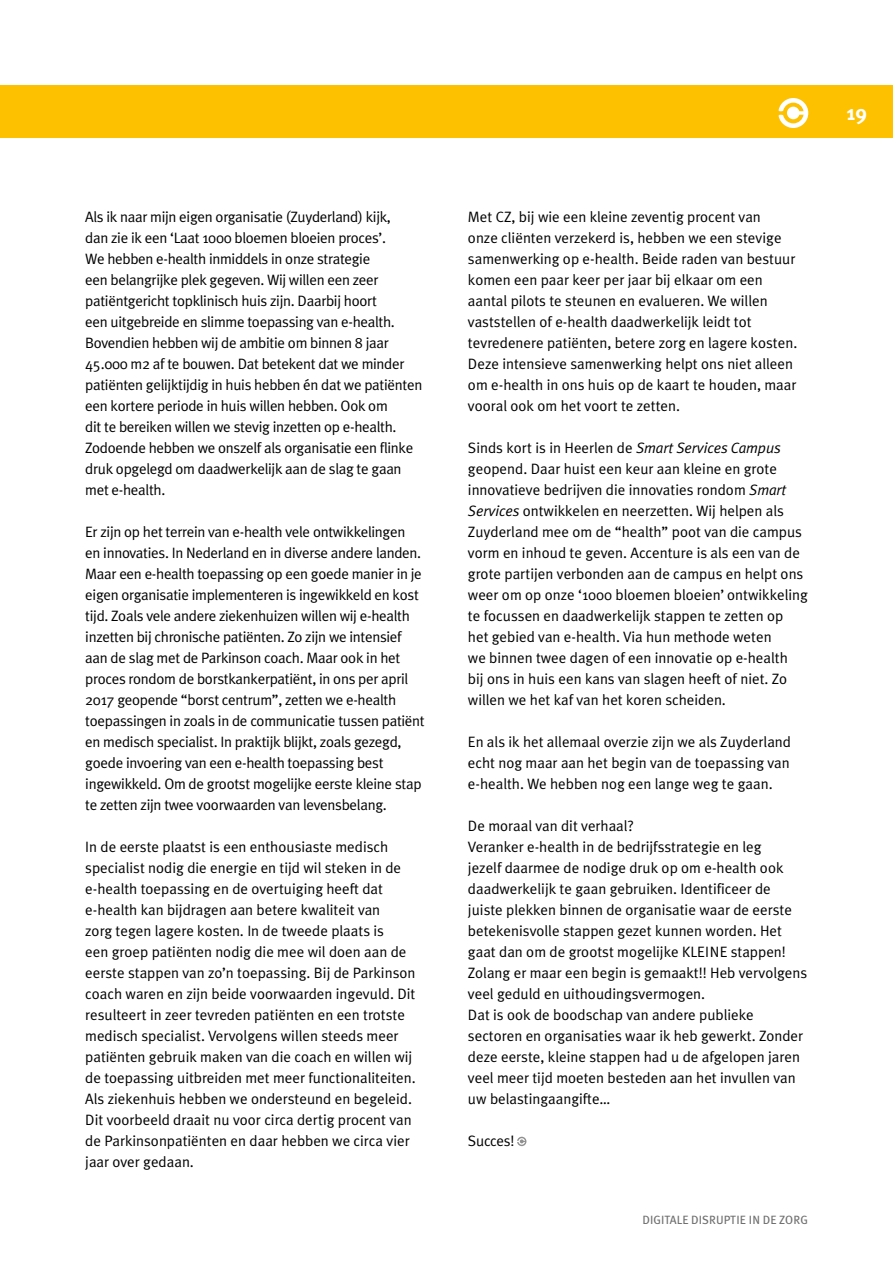
<style>
.page{position:relative;width:893px;height:1263px;background:#fff}
.page>*{position:absolute;margin:0;border:0;box-sizing:border-box;transform-origin:0 0}
.t1{font:700 21px "Meta Plus";color:#fff}
.t2{font:15px/21px "Meta Plus";color:#000}
.t3{font:15px/21px "Meta Plus";letter-spacing:-.02em;color:#000}
.t4{font:12px "Meta Plus Book Caps";color:#6f6f6f}
.s1{font-style:italic}
</style>
<div class="page">
<div style="left:0;top:86px;width:893px;height:52px;background:#fdc100"></div>
<svg style="left:517px;top:1137px;width:9px;height:9px"></svg>
<svg style="left:778px;top:98px;width:30px;height:30px"></svg>
<p class="t3" style="left:85px;top:206px;width:339px">Als ik naar mijn eigen organisatie (Zuyderland) kijk,<br>dan zie ik een ‘Laat 1000 bloemen bloeien proces’.<br>We hebben e-health inmiddels in onze strategie<br>een belangrijke plek gegeven. Wij willen een zeer patiëntgericht topklinisch huis zijn. Daarbij hoort<br>een uitgebreide en slimme toepassing van e-health.<br>Bovendien hebben wij de ambitie om binnen 8 jaar 45.000 m2 af te bouwen. Dat betekent dat we minder patiënten gelijktijdig in huis hebben én dat we patiënten een kortere periode in huis willen hebben. Ook om<br>dit te bereiken willen we stevig inzetten op e-health.<br>Zodoende hebben we onszelf als organisatie een flinke druk opgelegd om daadwerkelijk aan de slag te gaan met e-health.</p>
<p class="t3" style="left:85px;top:521px;width:341px">Er zijn op het terrein van e-health vele ontwikkelingen<br>en innovaties. In Nederland en in diverse andere landen.<br>Maar een e-health toepassing op een goede manier in je eigen organisatie implementeren is ingewikkeld en kost tijd. Zoals vele andere ziekenhuizen willen wij e-health inzetten bij chronische patiënten. Zo zijn we intensief aan de slag met de Parkinson coach. Maar ook in het proces rondom de borstkankerpatiënt, in ons per april 2017 geopende “borst centrum”, zetten we e-health toepassingen in zoals in de communicatie tussen patiënt en medisch specialist. In praktijk blijkt, zoals gezegd, goede invoering van een e-health toepassing best ingewikkeld. Om de grootst mogelijke eerste kleine stap te zetten zijn twee voorwaarden van levensbelang.</p>
<p class="t2" style="left:85px;top:836px;width:332px">In de eerste plaatst is een enthousiaste medisch specialist nodig die energie en tijd wil steken in de e-health toepassing en de overtuiging heeft dat e-health kan bijdragen aan betere kwaliteit van<br>zorg tegen lagere kosten. In de tweede plaats is<br>een groep patiënten nodig die mee wil doen aan de eerste stappen van zo’n toepassing. Bij de Parkinson coach waren en zijn beide voorwaarden ingevuld. Dit resulteert in zeer tevreden patiënten en een trotste medisch specialist. Vervolgens willen steeds meer patiënten gebruik maken van die coach en willen wij de toepassing uitbreiden met meer functionaliteiten.<br>Als ziekenhuis hebben we ondersteund en begeleid.<br>Dit voorbeeld draait nu voor circa dertig procent van de Parkinsonpatiënten en daar hebben we circa vier jaar over gedaan.</p>
<p class="t2" style="left:468px;top:206px;width:331px">Met CZ, bij wie een kleine zeventig procent van<br>onze cliënten verzekerd is, hebben we een stevige samenwerking op e-health. Beide raden van bestuur komen een paar keer per jaar bij elkaar om een aantal pilots te steunen en evalueren. We willen vaststellen of e-health daadwerkelijk leidt tot tevredenere patiënten, betere zorg en lagere kosten.<br>Deze intensieve samenwerking helpt ons niet alleen om e-health in ons huis op de kaart te houden, maar vooral ook om het voort te zetten.</p>
<p class="t2" style="left:468px;top:437px;width:341px">Sinds kort is in Heerlen de <span class="s1">Smart Services Campus </span>geopend. Daar huist een keur aan kleine en grote innovatieve bedrijven die innovaties rondom <span class="s1">Smart Services</span> ontwikkelen en neerzetten. Wij helpen als Zuyderland mee om de “health” poot van die campus vorm en inhoud te geven. Accenture is als een van de grote partijen verbonden aan de campus en helpt ons weer om op onze ‘1000 bloemen bloeien’ ontwikkeling te focussen en daadwerkelijk stappen te zetten op<br>het gebied van e-health. Via hun methode weten<br>we binnen twee dagen of een innovatie op e-health<br>bij ons in huis een kans van slagen heeft of niet. Zo willen we het kaf van het koren scheiden.</p>
<p class="t2" style="left:468px;top:731px;width:325px;text-align:justify">En als ik het allemaal overzie zijn we als Zuyderland echt nog maar aan het begin van de toepassing van e-health. We hebben nog een lange weg te gaan.</p>
<p class="t2" style="left:468px;top:815px;width:341px">De moraal van dit verhaal?<br>Veranker e-health in de bedrijfsstrategie en leg<br>jezelf daarmee de nodige druk op om e-health ook daadwerkelijk te gaan gebruiken. Identificeer de juiste plekken binnen de organisatie waar de eerste betekenisvolle stappen gezet kunnen worden. Het gaat dan om de grootst mogelijke KLEINE stappen!<br>Zolang er maar een begin is gemaakt!! Heb vervolgens veel geduld en uithoudingsvermogen.<br>Dat is ook de boodschap van andere publieke sectoren en organisaties waar ik heb gewerkt. Zonder deze eerste, kleine stappen had u de afgelopen jaren veel meer tijd moeten besteden aan het invullen van uw belastingaangifte…</p>
<p class="t2" style="left:468px;top:1130px;width:48px">Succes!</p>
<p class="t4" style="left:643px;top:1213px;width:167px">DIGITALE DISRUPTIE IN DE ZORG</p>
<h1 class="t1" style="left:847px;top:100px;width:22px">19</h1>
</div>
